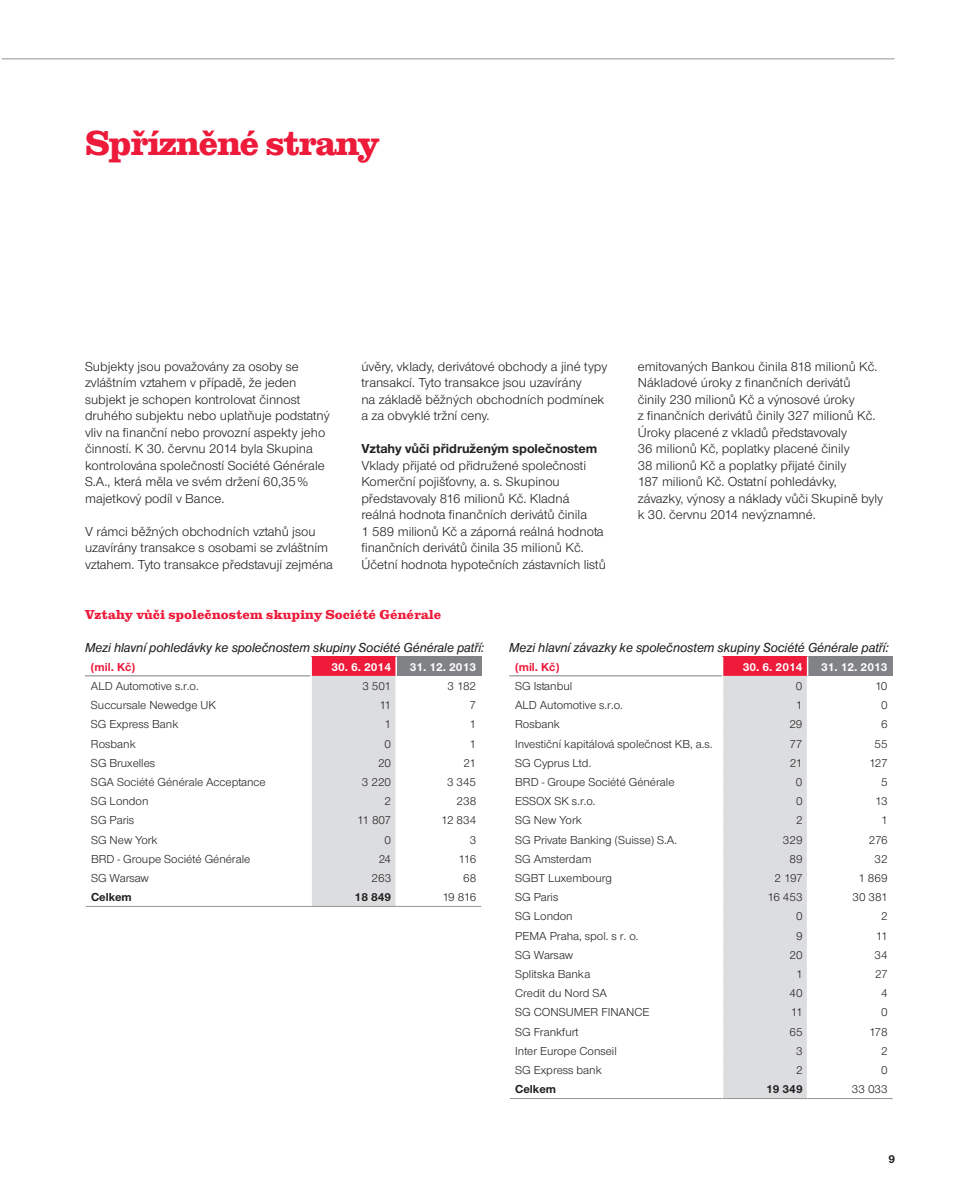
<style>
.page{position:relative;width:978px;height:1191px;background:#fff}
.page>*{position:absolute;margin:0;border:0;box-sizing:border-box;transform-origin:0 0}
.t1{font:800 36px "Clarendon TCE";letter-spacing:-.04em;color:#ed1a3a}
.t2{font:13.5px/16.5px "Nimbus CEZ";color:#231f20}
.t3{font:italic 13.5px "Nimbus Sans DCE";letter-spacing:-.01em;color:#231f20}
.t4{font:800 13.5px "Clarendon TCE";color:#ed1a3a}
.t5{font:700 13.5px "Nimbus CEZ";color:#231f20}
.t6{font:12px "Nimbus CEZCE";color:#231f20}
.t7{font:700 12px "Nimbus CEZCE";color:#fff}
.t8{font:700 12px "Nimbus CEZCE";color:#231f20}
.t9{font:700 12px "Nimbus CEZCE";color:#ed1a3a}
</style>
<div class="page">
<hr style="left:2px;top:58px;width:893px;height:1px;background:#939598">
<div style="left:311px;top:656px;width:85px;height:20px;background:#ed1a3a"></div>
<div style="left:396px;top:656px;width:85px;height:20px;background:#808285"></div>
<hr style="left:86px;top:906px;width:225px;height:1px;background:#939598">
<hr style="left:396px;top:906px;width:85px;height:1px;background:#939598">
<hr style="left:310px;top:656px;width:2px;height:20px;background:#fff">
<hr style="left:395px;top:656px;width:2px;height:20px;background:#fff">
<hr style="left:311px;top:906px;width:85px;height:1px;background:#939598">
<hr style="left:85px;top:675px;width:225px;height:1px;background:#808285">
<div style="left:311px;top:676px;width:85px;height:230px;background:#dcdddf"></div>
<div style="left:808px;top:656px;width:85px;height:20px;background:#808285"></div>
<hr style="left:510px;top:1098px;width:213px;height:1px;background:#939598">
<hr style="left:808px;top:1098px;width:85px;height:1px;background:#939598">
<hr style="left:723px;top:1098px;width:85px;height:1px;background:#939598">
<hr style="left:509px;top:675px;width:213px;height:1px;background:#808285">
<svg style="left:722px;top:656px;width:86px;height:442px;background:#ddd5d8"></svg>
<h1 class="t1" style="left:85px;top:122px;width:296px">Spřízněné strany</h1>
<p class="t2" style="left:85px;top:358px;width:246px">Subjekty jsou považovány za osoby se zvláštním vztahem v případě, že jeden subjekt je schopen kontrolovat činnost druhého subjektu nebo uplatňuje podstatný vliv na finanční nebo provozní aspekty jeho činností. K 30. červnu 2014 byla Skupina kontrolována společností Société Générale S.A., která měla ve svém držení 60,35% majetkový podíl v Bance.</p>
<p class="t2" style="left:85px;top:523px;width:249px">V rámci běžných obchodních vztahů jsou uzavírány transakce s osobami se zvláštním vztahem. Tyto transakce představují zejména</p>
<p class="t2" style="left:361px;top:358px;width:247px">úvěry, vklady, derivátové obchody a jiné typy transakcí. Tyto transakce jsou uzavírány<br>na základě běžných obchodních podmínek a za obvyklé tržní ceny.</p>
<p class="t5" style="left:361px;top:441px;width:237px">Vztahy vůči přidruženým společnostem</p>
<p class="t2" style="left:361px;top:457px;width:246px">Vklady přijaté od přidružené společnosti Komerční pojišťovny, a. s. Skupinou představovaly 816 milionů Kč. Kladná reálná hodnota finančních derivátů činila<br>1 589 milionů Kč a záporná reálná hodnota finančních derivátů činila 35 milionů Kč.<br>Účetní hodnota hypotečních zástavních listů</p>
<p class="t2" style="left:638px;top:358px;width:247px">emitovaných Bankou činila 818 milionů Kč.<br>Nákladové úroky z finančních derivátů<br>činily 230 milionů Kč a výnosové úroky<br>z finančních derivátů činily 327 milionů Kč.<br>Úroky placené z vkladů představovaly<br>36 milionů Kč, poplatky placené činily<br>38 milionů Kč a poplatky přijaté činily<br>187 milionů Kč. Ostatní pohledávky, závazky, výnosy a náklady vůči Skupině byly k 30. červnu 2014 nevýznamné.</p>
<p class="t4" style="left:85px;top:606px;width:358px">Vztahy vůči společnostem skupiny Société Générale</p>
<p class="t3" style="left:85px;top:639px;width:401px">Mezi hlavní pohledávky ke společnostem skupiny Société Générale patří:</p>
<p class="t9" style="left:91px;top:659px;width:46px">(mil. Kč)</p>
<p class="t7" style="left:331px;top:659px;width:61px">30. 6. 2014</p>
<p class="t7" style="left:410px;top:659px;width:68px">31. 12. 2013</p>
<p class="t6" style="left:91px;top:679px;width:109px">ALD Automotive s.r.o.</p>
<p class="t6" style="left:362px;top:679px;width:30px">3 501</p>
<p class="t6" style="left:448px;top:679px;width:30px">3 182</p>
<p class="t6" style="left:91px;top:698px;width:127px">Succursale Newedge UK</p>
<p class="t6" style="left:379px;top:698px;width:13px">11</p>
<p class="t6" style="left:470px;top:698px;width:8px">7</p>
<p class="t6" style="left:91px;top:717px;width:89px">SG Express Bank</p>
<p class="t6" style="left:385px;top:717px;width:8px">1</p>
<p class="t6" style="left:470px;top:717px;width:8px">1</p>
<p class="t6" style="left:91px;top:737px;width:46px">Rosbank</p>
<p class="t6" style="left:385px;top:737px;width:8px">0</p>
<p class="t6" style="left:470px;top:737px;width:8px">1</p>
<p class="t6" style="left:91px;top:756px;width:66px">SG Bruxelles</p>
<p class="t6" style="left:378px;top:756px;width:15px">20</p>
<p class="t6" style="left:464px;top:756px;width:14px">21</p>
<p class="t6" style="left:91px;top:775px;width:176px">SGA Société Générale Acceptance</p>
<p class="t6" style="left:362px;top:775px;width:31px">3 220</p>
<p class="t6" style="left:447px;top:775px;width:31px">3 345</p>
<p class="t6" style="left:91px;top:794px;width:59px">SG London</p>
<p class="t6" style="left:385px;top:794px;width:8px">2</p>
<p class="t6" style="left:457px;top:794px;width:21px">238</p>
<p class="t6" style="left:91px;top:813px;width:45px">SG Paris</p>
<p class="t6" style="left:357px;top:813px;width:35px">11 807</p>
<p class="t6" style="left:441px;top:813px;width:36px">12 834</p>
<p class="t6" style="left:91px;top:833px;width:68px">SG New York</p>
<p class="t6" style="left:385px;top:833px;width:8px">0</p>
<p class="t6" style="left:470px;top:833px;width:8px">3</p>
<p class="t6" style="left:91px;top:852px;width:161px">BRD - Groupe Société Générale</p>
<p class="t6" style="left:379px;top:852px;width:14px">24</p>
<p class="t6" style="left:459px;top:852px;width:19px">116</p>
<p class="t6" style="left:91px;top:871px;width:59px">SG Warsaw</p>
<p class="t6" style="left:372px;top:871px;width:21px">263</p>
<p class="t6" style="left:463px;top:871px;width:15px">68</p>
<p class="t8" style="left:91px;top:890px;width:42px">Celkem</p>
<p class="t8" style="left:355px;top:890px;width:38px">18 849</p>
<p class="t6" style="left:442px;top:890px;width:35px">19 816</p>
<p class="t3" style="left:509px;top:639px;width:381px">Mezi hlavní závazky ke společnostem skupiny Société Générale patří:</p>
<p class="t9" style="left:515px;top:659px;width:46px">(mil. Kč)</p>
<p class="t7" style="left:743px;top:659px;width:61px">30. 6. 2014</p>
<p class="t7" style="left:821px;top:659px;width:68px">31. 12. 2013</p>
<p class="t6" style="left:515px;top:679px;width:59px">SG Istanbul</p>
<p class="t6" style="left:796px;top:679px;width:8px">0</p>
<p class="t6" style="left:875px;top:679px;width:14px">10</p>
<p class="t6" style="left:515px;top:698px;width:109px">ALD Automotive s.r.o.</p>
<p class="t6" style="left:796px;top:698px;width:8px">1</p>
<p class="t6" style="left:881px;top:698px;width:8px">0</p>
<p class="t6" style="left:515px;top:717px;width:46px">Rosbank</p>
<p class="t6" style="left:789px;top:717px;width:15px">29</p>
<p class="t6" style="left:881px;top:717px;width:8px">6</p>
<p class="t6" style="left:515px;top:737px;width:199px">Investiční kapitálová společnost KB, a.s.</p>
<p class="t6" style="left:790px;top:737px;width:14px">77</p>
<p class="t6" style="left:874px;top:737px;width:15px">55</p>
<p class="t6" style="left:515px;top:756px;width:78px">SG Cyprus Ltd.</p>
<p class="t6" style="left:790px;top:756px;width:14px">21</p>
<p class="t6" style="left:869px;top:756px;width:20px">127</p>
<p class="t6" style="left:515px;top:775px;width:161px">BRD - Groupe Société Générale</p>
<p class="t6" style="left:796px;top:775px;width:8px">0</p>
<p class="t6" style="left:881px;top:775px;width:8px">5</p>
<p class="t6" style="left:515px;top:794px;width:82px">ESSOX SK s.r.o.</p>
<p class="t6" style="left:796px;top:794px;width:8px">0</p>
<p class="t6" style="left:875px;top:794px;width:14px">13</p>
<p class="t6" style="left:515px;top:813px;width:68px">SG New York</p>
<p class="t6" style="left:796px;top:813px;width:8px">2</p>
<p class="t6" style="left:881px;top:813px;width:8px">1</p>
<p class="t6" style="left:515px;top:833px;width:164px">SG Private Banking (Suisse) S.A.</p>
<p class="t6" style="left:783px;top:833px;width:21px">329</p>
<p class="t6" style="left:869px;top:833px;width:20px">276</p>
<p class="t6" style="left:515px;top:852px;width:78px">SG Amsterdam</p>
<p class="t6" style="left:789px;top:852px;width:15px">89</p>
<p class="t6" style="left:874px;top:852px;width:15px">32</p>
<p class="t6" style="left:515px;top:871px;width:98px">SGBT Luxembourg</p>
<p class="t6" style="left:775px;top:871px;width:30px">2 197</p>
<p class="t6" style="left:858px;top:871px;width:31px">1 869</p>
<p class="t6" style="left:515px;top:890px;width:45px">SG Paris</p>
<p class="t6" style="left:767px;top:890px;width:37px">16 453</p>
<p class="t6" style="left:852px;top:890px;width:37px">30 381</p>
<p class="t6" style="left:515px;top:909px;width:59px">SG London</p>
<p class="t6" style="left:796px;top:909px;width:8px">0</p>
<p class="t6" style="left:881px;top:909px;width:8px">2</p>
<p class="t6" style="left:515px;top:929px;width:125px">PEMA Praha, spol. s r. o.</p>
<p class="t6" style="left:796px;top:929px;width:8px">9</p>
<p class="t6" style="left:876px;top:929px;width:13px">11</p>
<p class="t6" style="left:515px;top:948px;width:59px">SG Warsaw</p>
<p class="t6" style="left:789px;top:948px;width:15px">20</p>
<p class="t6" style="left:875px;top:948px;width:15px">34</p>
<p class="t6" style="left:515px;top:967px;width:77px">Splitska Banka</p>
<p class="t6" style="left:796px;top:967px;width:8px">1</p>
<p class="t6" style="left:875px;top:967px;width:14px">27</p>
<p class="t6" style="left:515px;top:986px;width:93px">Credit du Nord SA</p>
<p class="t6" style="left:790px;top:986px;width:15px">40</p>
<p class="t6" style="left:881px;top:986px;width:8px">4</p>
<p class="t6" style="left:515px;top:1005px;width:136px">SG CONSUMER FINANCE</p>
<p class="t6" style="left:791px;top:1005px;width:13px">11</p>
<p class="t6" style="left:881px;top:1005px;width:8px">0</p>
<p class="t6" style="left:515px;top:1025px;width:65px">SG Frankfurt</p>
<p class="t6" style="left:790px;top:1025px;width:15px">65</p>
<p class="t6" style="left:869px;top:1025px;width:20px">178</p>
<p class="t6" style="left:515px;top:1044px;width:103px">Inter Europe Conseil</p>
<p class="t6" style="left:796px;top:1044px;width:8px">3</p>
<p class="t6" style="left:881px;top:1044px;width:8px">2</p>
<p class="t6" style="left:515px;top:1063px;width:88px">SG Express bank</p>
<p class="t6" style="left:796px;top:1063px;width:8px">2</p>
<p class="t6" style="left:881px;top:1063px;width:8px">0</p>
<p class="t8" style="left:515px;top:1082px;width:42px">Celkem</p>
<p class="t8" style="left:766px;top:1082px;width:38px">19 349</p>
<p class="t6" style="left:852px;top:1082px;width:37px">33 033</p>
<p class="t8" style="left:888px;top:1152px;width:8px">9</p>
</div>
